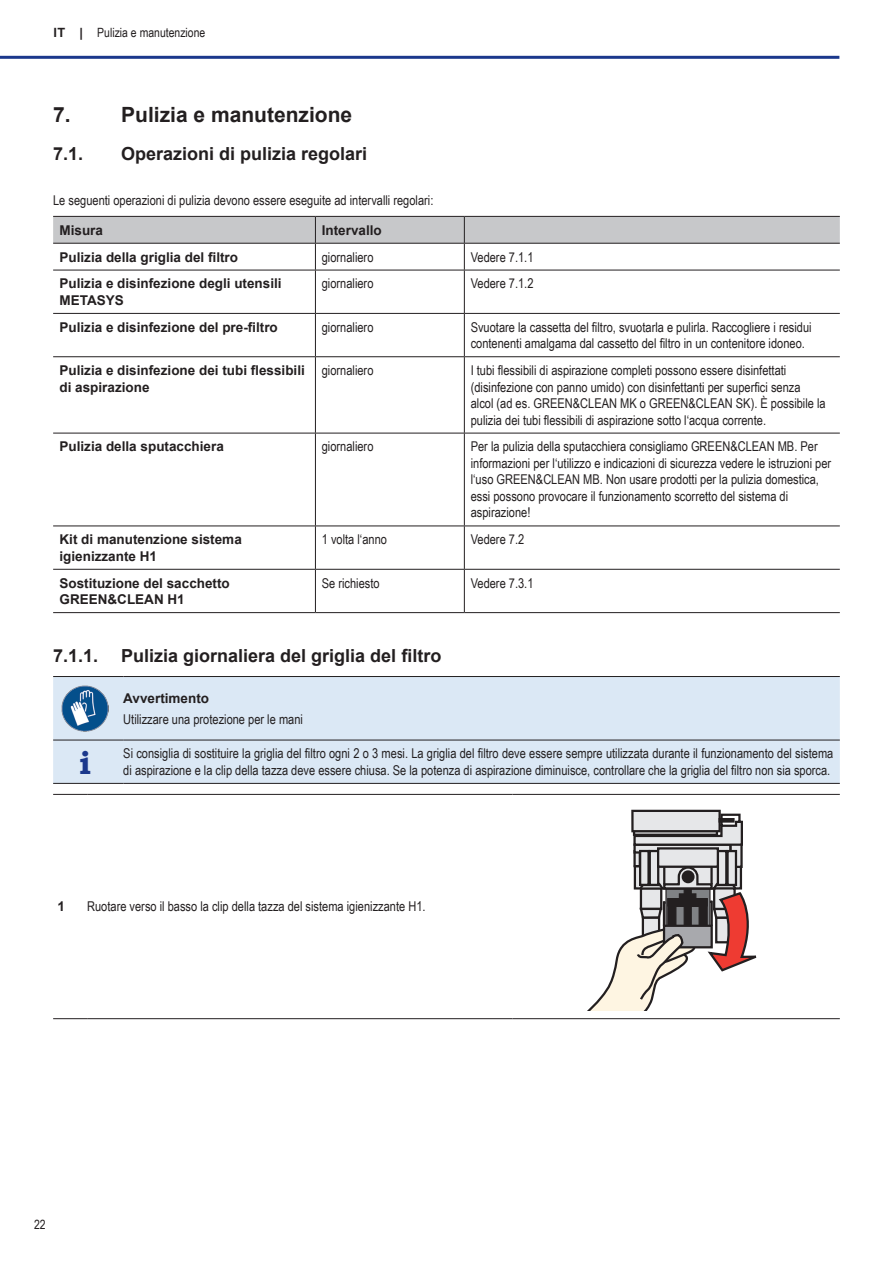
<style>
.page{position:relative;width:893px;height:1263px;background:#fff}
.page>*{position:absolute;margin:0;border:0;box-sizing:border-box;transform-origin:0 0}
.information{font:700 33px "Bookman Old Style";color:#1b388c}
.t1{font:700 21px "Arial";color:#231f20}
.t2{font:700 18px "Arial";color:#231f20}
.text_fett_-_narrow{font:13.5px/16.5px "Arial Narrow";color:#231f20}
.text{font:13.5px/16.5px "Arial Narrow";color:#231f20}
.text_fett_-_narrow-2{font:700 13.5px/16.5px "Arial";color:#231f20}
.text_fett{font:700 13.5px "Arial";color:#231f20}
.text-2{font:700 13.5px "Arial";color:#231f20}
.t3{font:12.75px "Arial Narrow";color:#231f20}
.s1{font-family:"Arial";font-weight:700}
</style>
<div class="page">
<hr style="left:0;top:56px;width:839px;height:3px;background:#1b388c">
<svg style="left:53px;top:216px;width:787px;height:54px"></svg>
<hr style="left:53px;top:270px;width:262px;height:1px;background:#231f20">
<hr style="left:315px;top:270px;width:149px;height:1px;background:#231f20">
<hr style="left:315px;top:270px;width:1px;height:43px;background:#231f20">
<hr style="left:464px;top:270px;width:376px;height:1px;background:#231f20">
<hr style="left:464px;top:270px;width:1px;height:43px;background:#231f20">
<hr style="left:53px;top:313px;width:262px;height:1px;background:#231f20">
<hr style="left:315px;top:313px;width:149px;height:1px;background:#231f20">
<hr style="left:315px;top:314px;width:1px;height:42px;background:#231f20">
<hr style="left:464px;top:313px;width:376px;height:1px;background:#231f20">
<hr style="left:464px;top:314px;width:1px;height:42px;background:#231f20">
<hr style="left:53px;top:356px;width:262px;height:1px;background:#231f20">
<hr style="left:315px;top:356px;width:149px;height:1px;background:#231f20">
<hr style="left:315px;top:357px;width:1px;height:76px;background:#231f20">
<hr style="left:464px;top:356px;width:376px;height:1px;background:#231f20">
<hr style="left:464px;top:357px;width:1px;height:76px;background:#231f20">
<hr style="left:53px;top:433px;width:262px;height:1px;background:#231f20">
<hr style="left:315px;top:433px;width:149px;height:1px;background:#231f20">
<hr style="left:315px;top:433px;width:1px;height:92px;background:#231f20">
<hr style="left:464px;top:433px;width:376px;height:1px;background:#231f20">
<hr style="left:464px;top:433px;width:1px;height:92px;background:#231f20">
<hr style="left:53px;top:525px;width:262px;height:1px;background:#231f20">
<hr style="left:315px;top:525px;width:149px;height:1px;background:#231f20">
<hr style="left:315px;top:526px;width:1px;height:43px;background:#231f20">
<hr style="left:464px;top:525px;width:376px;height:1px;background:#231f20">
<hr style="left:464px;top:526px;width:1px;height:43px;background:#231f20">
<hr style="left:53px;top:569px;width:262px;height:1px;background:#231f20">
<hr style="left:315px;top:569px;width:149px;height:1px;background:#231f20">
<hr style="left:315px;top:570px;width:1px;height:42px;background:#231f20">
<hr style="left:464px;top:569px;width:376px;height:1px;background:#231f20">
<hr style="left:464px;top:570px;width:1px;height:42px;background:#231f20">
<hr style="left:53px;top:612px;width:262px;height:1px;background:#231f20">
<hr style="left:315px;top:612px;width:149px;height:1px;background:#231f20">
<hr style="left:464px;top:612px;width:376px;height:1px;background:#231f20">
<div style="left:53px;top:677px;width:787px;height:106px;background:#dbe8f5"></div>
<hr style="left:53px;top:676px;width:70px;height:1px;background:#231f20">
<hr style="left:123px;top:676px;width:717px;height:1px;background:#231f20">
<hr style="left:53px;top:740px;width:70px;height:1px;background:#231f20">
<hr style="left:123px;top:740px;width:717px;height:1px;background:#231f20">
<hr style="left:53px;top:783px;width:70px;height:1px;background:#231f20">
<hr style="left:123px;top:783px;width:717px;height:1px;background:#231f20">
<img style="left:62px;top:685px;width:46px;height:46px">
<hr style="left:53px;top:794px;width:34px;height:1px;background:#231f20">
<hr style="left:87px;top:794px;width:425px;height:1px;background:#231f20">
<hr style="left:512px;top:794px;width:328px;height:1px;background:#231f20">
<hr style="left:87px;top:1018px;width:425px;height:1px;background:#231f20">
<hr style="left:512px;top:1018px;width:328px;height:1px;background:#231f20">
<hr style="left:53px;top:1018px;width:34px;height:1px;background:#231f20">
<div style="left:631px;top:810px;width:90px;height:22px;border:2px solid #231f20"></div>
<svg style="left:588px;top:812px;width:168px;height:198px"></svg>
<p class="t3" style="left:53px;top:24px;width:154px"><span class="s1">IT |</span> Pulizia e manutenzione</p>
<p class="t1" style="left:53px;top:99px;width:19px">7.</p>
<p class="t1" style="left:121px;top:99px;width:233px">Pulizia e manutenzione</p>
<p class="t2" style="left:53px;top:141px;width:32px">7.1.</p>
<p class="t2" style="left:121px;top:141px;width:248px">Operazioni di pulizia regolari</p>
<p class="text" style="left:53px;top:192px;width:382px">Le seguenti operazioni di pulizia devono essere eseguite ad intervalli regolari:</p>
<p class="text_fett" style="left:60px;top:220px;width:45px">Misura</p>
<p class="text_fett" style="left:322px;top:220px;width:62px">Intervallo</p>
<p class="text_fett_-_narrow-2" style="left:60px;top:249px;width:180px">Pulizia della griglia del filtro</p>
<p class="text" style="left:322px;top:248px;width:53px">giornaliero</p>
<p class="text" style="left:471px;top:248px;width:64px">Vedere 7.1.1</p>
<p class="text_fett_-_narrow-2" style="left:60px;top:276px;width:224px">Pulizia e disinfezione degli utensili<br>METASYS</p>
<p class="text" style="left:322px;top:275px;width:53px">giornaliero</p>
<p class="text" style="left:471px;top:275px;width:64px">Vedere 7.1.2</p>
<p class="text_fett_-_narrow-2" style="left:60px;top:319px;width:220px">Pulizia e disinfezione del pre-filtro</p>
<p class="text" style="left:322px;top:318px;width:53px">giornaliero</p>
<p class="text_fett_-_narrow" style="left:471px;top:318px;width:342px">Svuotare la cassetta del filtro, svuotarla e pulirla. Raccogliere i residui contenenti amalgama dal cassetto del filtro in un contenitore idoneo.</p>
<p class="text_fett_-_narrow-2" style="left:60px;top:362px;width:247px">Pulizia e disinfezione dei tubi flessibili di aspirazione</p>
<p class="text" style="left:322px;top:362px;width:53px">giornaliero</p>
<p class="text_fett_-_narrow" style="left:471px;top:362px;width:356px">I tubi flessibili di aspirazione completi possono essere disinfettati (disinfezione con panno umido) con disinfettanti per superfici senza alcol (ad es. GREEN&amp;CLEAN MK o GREEN&amp;CLEAN SK). È possibile la pulizia dei tubi flessibili di aspirazione sotto l‘acqua corrente.</p>
<p class="text_fett_-_narrow-2" style="left:60px;top:439px;width:166px">Pulizia della sputacchiera</p>
<p class="text" style="left:322px;top:438px;width:53px">giornaliero</p>
<p class="text_fett_-_narrow" style="left:471px;top:438px;width:362px">Per la pulizia della sputacchiera consigliamo GREEN&amp;CLEAN MB. Per informazioni per l‘utilizzo e indicazioni di sicurezza vedere le istruzioni per l‘uso GREEN&amp;CLEAN MB. Non usare prodotti per la pulizia domestica, essi possono provocare il funzionamento scorretto del sistema di aspirazione!</p>
<p class="text_fett_-_narrow-2" style="left:60px;top:531px;width:184px">Kit di manutenzione sistema igienizzante H1</p>
<p class="text" style="left:322px;top:531px;width:67px">1 volta l‘anno</p>
<p class="text" style="left:471px;top:531px;width:55px">Vedere 7.2</p>
<p class="text_fett_-_narrow-2" style="left:60px;top:575px;width:172px">Sostituzione del sacchetto<br>GREEN&amp;CLEAN H1</p>
<p class="text" style="left:322px;top:574px;width:59px">Se richiesto</p>
<p class="text" style="left:471px;top:574px;width:64px">Vedere 7.3.1</p>
<p class="t2" style="left:53px;top:643px;width:47px">7.1.1.</p>
<p class="t2" style="left:121px;top:643px;width:322px">Pulizia giornaliera del griglia del filtro</p>
<p class="text-2" style="left:123px;top:688px;width:87px">Avvertimento</p>
<p class="text" style="left:123px;top:710px;width:181px">Utilizzare una protezione per le mani</p>
<p class="information" style="left:79px;top:738px;width:13px">i</p>
<p class="text" style="left:123px;top:745px;width:712px">Si consiglia di sostituire la griglia del filtro ogni 2 o 3 mesi. La griglia del filtro deve essere sempre utilizzata durante il funzionamento del sistema di aspirazione e la clip della tazza deve essere chiusa. Se la potenza di aspirazione diminuisce, controllare che la griglia del filtro non sia sporca.</p>
<p class="text_fett" style="left:57px;top:897px;width:9px">1</p>
<p class="text" style="left:87px;top:898px;width:340px">Ruotare verso il basso la clip della tazza del sistema igienizzante H1.</p>
<p class="t3" style="left:34px;top:1215px;width:13px">22</p>
</div>
